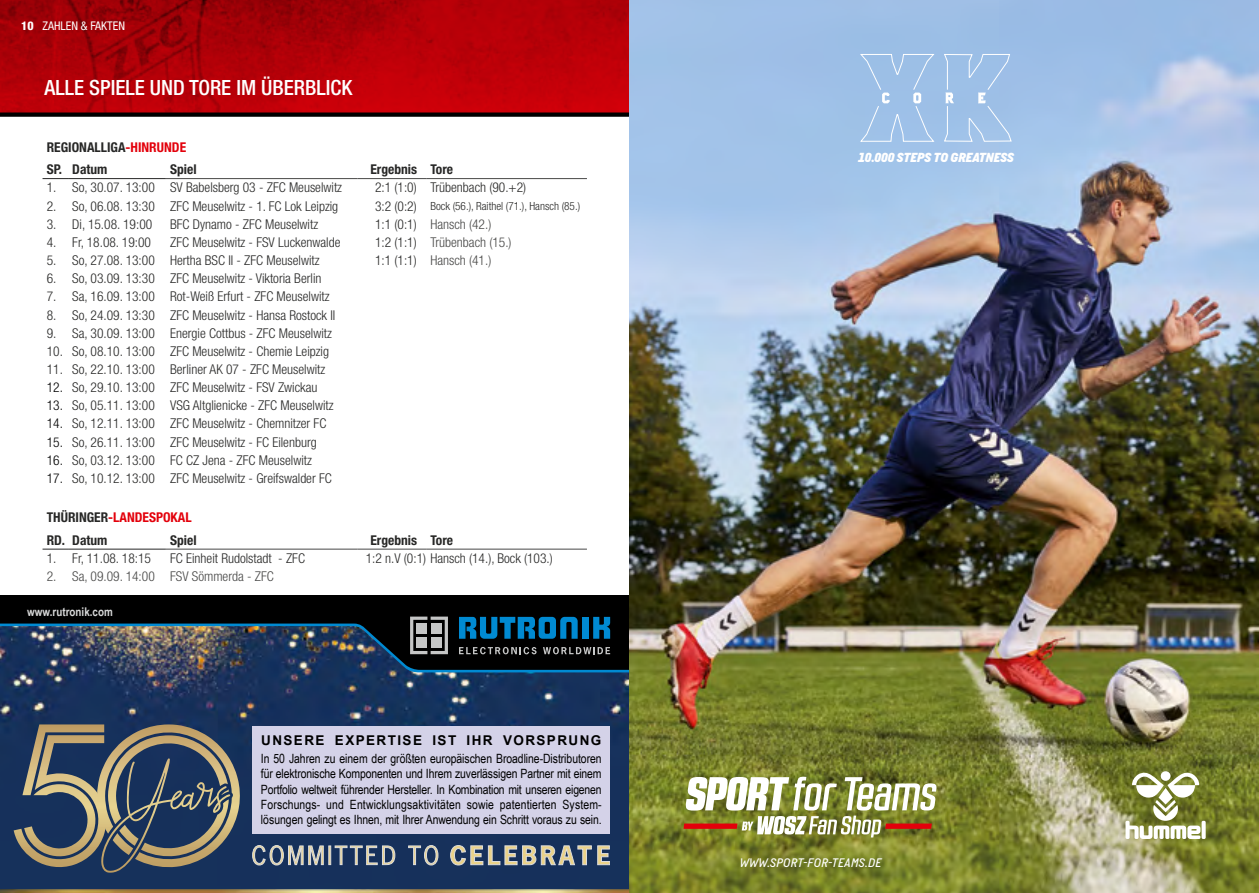
<style>
.page{position:relative;width:1259px;height:893px;background:#fff}
.page>*{position:absolute;margin:0;border:0;box-sizing:border-box;transform-origin:0 0}
.t1{font:500 condensed 21px "Helvetica Neue LT Std";color:#fff}
.t2{font:300 condensed 13.5px "Helvetica Neue LT Std";color:#272726}
.t3{font:700 condensed 13.5px/22.8px "Helvetica Neue LT Std";color:#272726}
.t4{font:300 condensed 13.5px "Helvetica Neue LT Std";color:#484847}
.t5{font:700 13.5px "Arial";letter-spacing:.105em;color:#000}
.t6{font:italic 900 13.5px "Hummel Plate";color:#fff}
.t7{font:12.75px/15.3px "Arial Narrow";letter-spacing:-.01em;color:#000;text-align:justify}
.t8{font:italic 500 12.75px "Hummel Plate";letter-spacing:.03em;color:#fff}
.t9{font:700 12px "Arial Narrow";color:#d9dada}
.t10{font:condensed 12px "Helvetica Neue LT Std";color:#fff}
.t11{font:800 condensed 12px "Helvetica Neue LT Std";color:#fff}
.t12{font:300 condensed 11.25px "Helvetica Neue LT Std";color:#272726}
.s1{color:#e3000b}
.s2{font-size:13.5px}
.s3{color:#272726}
.s4{color:#000}
</style>
<div class="page">
<img style="left:0;top:0;width:629px;height:112px">
<svg style="left:0;top:113px;width:629px;height:4px;background:#0f0f0f"></svg>
<img style="left:0;top:672px;width:629px;height:217px">
<img style="left:0;top:889px;width:629px;height:4px">
<svg style="left:14px;top:724px;width:226px;height:149px;background:#555d65"></svg>
<svg style="left:450px;top:845px;width:160px;height:20px;background:#7e8585"></svg>
<svg style="left:252px;top:845px;width:186px;height:20px;background:#5f6d81"></svg>
<svg style="left:0;top:670px;width:629px;height:2px"></svg>
<img style="left:0;top:595px;width:629px;height:75px">
<div style="left:582px;top:617px;width:6px;height:22px;background:#008ad2"></div>
<svg style="left:593px;top:617px;width:17px;height:22px"></svg>
<svg style="left:459px;top:617px;width:118px;height:22px;background:#005886"></svg>
<svg style="left:459px;top:647px;width:77px;height:7px"></svg>
<svg style="left:543px;top:647px;width:67px;height:7px"></svg>
<svg style="left:410px;top:617px;width:38px;height:37px"></svg>
<div style="left:416px;top:623px;width:11px;height:11px;background:#c5c6c6"></div>
<div style="left:430px;top:623px;width:11px;height:11px;background:#c5c6c6"></div>
<div style="left:430px;top:637px;width:11px;height:11px;background:#c5c6c6"></div>
<div style="left:416px;top:637px;width:11px;height:11px;background:#c5c6c6"></div>
<div style="left:253px;top:726px;width:357px;height:107px;background:#d4d2e8"></div>
<img style="left:629px;top:0;width:630px;height:893px">
<svg style="left:859px;top:54px;width:153px;height:88px;background:#a4c4e8"></svg>
<svg style="left:1125px;top:768px;width:80px;height:71px"></svg>
<svg style="left:683px;top:777px;width:254px;height:60px"></svg>
<svg style="left:43px;top:178px;width:25px;height:1px"></svg>
<hr style="left:68px;top:178px;width:98px;height:1px;background:#272726">
<hr style="left:166px;top:178px;width:191px;height:1px;background:#484847">
<hr style="left:357px;top:178px;width:69px;height:1px;background:#484847">
<hr style="left:426px;top:178px;width:161px;height:1px;background:#484847">
<svg style="left:43px;top:549px;width:25px;height:1px"></svg>
<hr style="left:68px;top:549px;width:98px;height:1px;background:#272726">
<hr style="left:166px;top:549px;width:191px;height:1px;background:#484847">
<hr style="left:357px;top:549px;width:69px;height:1px;background:#484847">
<hr style="left:426px;top:549px;width:161px;height:1px;background:#484847">
<p class="t11" style="left:21px;top:18px;width:14px">10</p>
<p class="t10" style="left:43px;top:19px;width:84px">ZAHLEN &amp; FAKTEN</p>
<h1 class="t1" style="left:45px;top:75px;width:309px">ALLE SPIELE UND TORE IM ÜBERBLICK</h1>
<p class="t3" style="left:47px;top:135px;width:141px">REGIONALLIGA<span class="s1">-HINRUNDE<br></span>SP. Datum</p>
<p class="t3" style="left:170px;top:158px;width:28px">Spiel</p>
<p class="t3" style="left:370px;top:158px;width:84px">Ergebnis Tore</p>
<p class="t2" style="left:47px;top:180px;width:297px">1. So, 30.07. 13:00 SV Babelsberg 03 - ZFC Meuselwitz</p>
<p class="t2" style="left:375px;top:180px;width:152px">2:1 (1:0) Trübenbach (90.+2)</p>
<p class="t2" style="left:47px;top:198px;width:293px">2. So, 06.08. 13:30 ZFC Meuselwitz - 1. FC Lok Leipzig</p>
<p class="t12" style="left:375px;top:199px;width:207px"><span class="s2">3:2 (0:2)</span> Bock (56.), Raithel (71.), Hansch (85.)</p>
<p class="t2" style="left:47px;top:216px;width:107px">3. Di, 15.08. 19:00</p>
<p class="t2" style="left:170px;top:216px;width:149px">BFC Dynamo - ZFC Meuselwitz</p>
<p class="t4" style="left:375px;top:216px;width:118px"><span class="s3">1:1 (0:1)</span> Hansch (42.)</p>
<p class="t2" style="left:47px;top:234px;width:106px">4. Fr, 18.08. 19:00</p>
<p class="t2" style="left:170px;top:234px;width:172px">ZFC Meuselwitz - FSV Luckenwalde</p>
<p class="t4" style="left:375px;top:234px;width:138px"><span class="s3">1:2 (1:1)</span> Trübenbach (15.)</p>
<p class="t2" style="left:47px;top:253px;width:274px">5. So, 27.08. 13:00 Hertha BSC II - ZFC Meuselwitz</p>
<p class="t4" style="left:375px;top:253px;width:118px"><span class="s3">1:1 (1:1)</span> Hansch (41.)</p>
<p class="t2" style="left:47px;top:271px;width:276px">6. So, 03.09. 13:30 ZFC Meuselwitz - Viktoria Berlin</p>
<p class="t2" style="left:47px;top:289px;width:284px">7. Sa, 16.09. 13:00 Rot-Weiß Erfurt - ZFC Meuselwitz</p>
<p class="t2" style="left:47px;top:307px;width:290px">8. So, 24.09. 13:30 ZFC Meuselwitz - Hansa Rostock II</p>
<p class="t2" style="left:47px;top:325px;width:286px">9. Sa, 30.09. 13:00 Energie Cottbus - ZFC Meuselwitz</p>
<p class="t2" style="left:47px;top:343px;width:284px">10. So, 08.10. 13:00 ZFC Meuselwitz - Chemie Leipzig</p>
<p class="t2" style="left:47px;top:361px;width:280px">11. So, 22.10. 13:00 Berliner AK 07 - ZFC Meuselwitz</p>
<p class="t2" style="left:47px;top:380px;width:272px"><span class="s4">12.</span> So, 29.10. 13:00 ZFC Meuselwitz - FSV Zwickau</p>
<p class="t2" style="left:47px;top:398px;width:288px"><span class="s4">13.</span> So, 05.11. 13:00 VSG Altglienicke - ZFC Meuselwitz</p>
<p class="t2" style="left:47px;top:416px;width:281px"><span class="s4">14.</span> So, 12.11. 13:00 ZFC Meuselwitz - Chemnitzer FC</p>
<p class="t2" style="left:47px;top:434px;width:271px"><span class="s4">15.</span> So, 26.11. 13:00 ZFC Meuselwitz - FC Eilenburg</p>
<p class="t2" style="left:47px;top:452px;width:266px"><span class="s4">16.</span> So, 03.12. 13:00 FC CZ Jena - ZFC Meuselwitz</p>
<p class="t2" style="left:47px;top:470px;width:286px"><span class="s4">17.</span> So, 10.12. 13:00 ZFC Meuselwitz - Greifswalder FC</p>
<p class="t3" style="left:47px;top:506px;width:146px">THÜRINGER<span class="s1">-LANDESPOKAL<br></span>RD. Datum</p>
<p class="t3" style="left:170px;top:528px;width:28px">Spiel</p>
<p class="t3" style="left:370px;top:528px;width:84px">Ergebnis Tore</p>
<p class="t2" style="left:47px;top:550px;width:106px">1. Fr, 11.08. 18:15</p>
<p class="t2" style="left:170px;top:550px;width:136px">FC Einheit Rudolstadt - ZFC</p>
<p class="t2" style="left:366px;top:550px;width:188px">1:2 n.V (0:1) Hansch (14.), Bock (103.)</p>
<p class="t4" style="left:47px;top:569px;width:228px">2. Sa, 09.09. 14:00 FSV Sömmerda - ZFC</p>
<p class="t9" style="left:27px;top:602px;width:87px">www.rutronik.com</p>
<p class="t5" style="left:261px;top:731px;width:342px">UNSERE EXPERTISE IST IHR VORSPRUNG</p>
<p class="t7" style="left:261px;top:750px;width:342px">In 50 Jahren zu einem der größten europäischen Broadline-Distributoren für elektronische Komponenten und Ihrem zuverlässigen Partner mit einem Portfolio weltweit führender Hersteller. In Kombination mit unseren eigenen Forschungs- und Entwicklungsaktivitäten sowie patentierten System&shy;lösungen gelingt es Ihnen, mit Ihrer Anwendung ein Schritt voraus zu sein.</p>
<p class="t6" style="left:858px;top:149px;width:157px">10.000 STEPS TO GREATNESS</p>
<p class="t8" style="left:740px;top:854px;width:143px">WWW.SPORT-FOR-TEAMS.DE</p>
</div>
